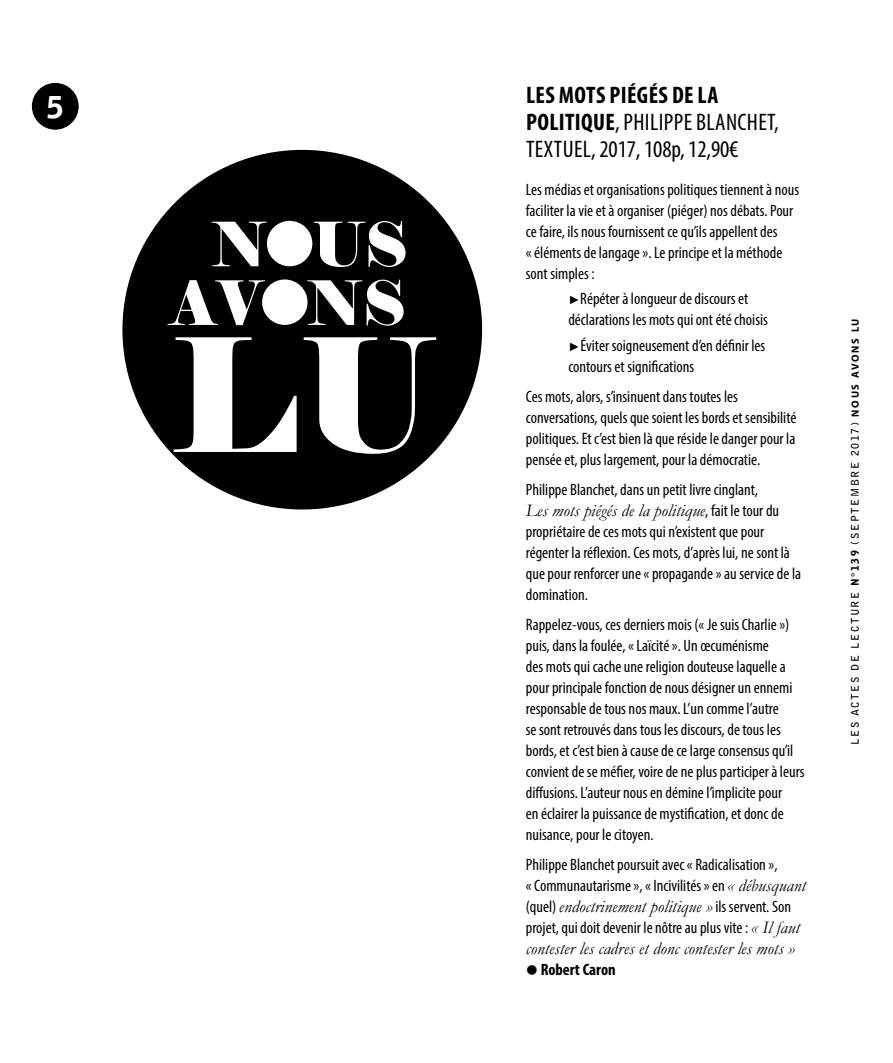
<style>
.page{position:relative;width:893px;height:1063px;background:#fff}
.page>*{position:absolute;margin:0;border:0;box-sizing:border-box;transform-origin:0 0}
.t1{font:157.2px "Elephant";color:#fff}
.t2{font:61.2px/58.7px "Elephant";color:#fff;text-align:right}
.t3{font:900 30px "Bell Gothic Std";color:#fff}
.t4{font:condensed 24px/27px "Myriad Pro";letter-spacing:.015em;color:#000}
.t5{font:italic 17.7px "Garamond";letter-spacing:.005em;color:#000}
.t6{font:condensed 16.5px/21px "Myriad Pro";color:#000}
.t7{font:700 condensed 16.5px "Myriad Pro";color:#000}
.t8{font:700 10.5px "Bell Gothic Std";letter-spacing:.15em;color:#000}
.s1{font-weight:700}
.s2{font-family:"Arial";font-weight:700;font-stretch:normal;font-size:12px}
.s3{font-family:"Myriad Pro";font-style:normal;font-stretch:condensed;font-size:16.5px}
.s4{font-family:"Garamond";font-style:italic;font-stretch:normal;font-size:17.7px}
.s5{font-weight:900}
.s6{font-family:"Myriad Pro"}
</style>
<div class="page">
<div style="left:32px;top:83px;width:47px;height:47px;background:#000;border-radius:50%"></div>
<div style="left:122px;top:150px;width:360px;height:360px;background:#000;border-radius:50%"></div>
<div style="left:267px;top:221px;width:45px;height:45px;background:#fff;border-radius:50%"></div>
<div style="left:262px;top:279px;width:46px;height:46px;background:#fff;border-radius:50%"></div>
<h3 class="t3" style="left:47px;top:89px;width:18px">5</h3>
<h2 class="t2" style="left:171px;top:216px;width:239px">N US<br>AV NS</h2>
<h1 class="t1" style="left:171px;top:297px;width:264px">LU</h1>
<h3 class="t4" style="left:526px;top:81px;width:254px"><span class="s1">LES MOTS PIÉGÉS DE LA<br>POLITIQUE</span>, Philippe Blanchet,<br>Textuel, 2017, 108p, 12,90€</h3>
<p class="t6" style="left:526px;top:179px;width:275px">Les médias et organisations politiques tiennent à nous faciliter la vie et à organiser (piéger) nos débats. Pour ce faire, ils nous fournissent ce qu’ils appellent des<br>« éléments de langage ». Le principe et la méthode sont simples :</p>
<p class="t6" style="left:568px;top:288px;width:201px"><span class="s2">►</span>Répéter à longueur de discours et déclarations les mots qui ont été choisis</p>
<p class="t6" style="left:568px;top:334px;width:198px"><span class="s2">►</span>éviter soigneusement d’en définir les contours et significations</p>
<p class="t6" style="left:526px;top:385px;width:272px">Ces mots, alors, s’insinuent dans toutes les conversations, quels que soient les bords et sensibilité politiques. Et c’est bien là que réside le danger pour la pensée et, plus largement, pour la démocratie.</p>
<p class="t6" style="left:526px;top:478px;width:234px">Philippe Blanchet, dans un petit livre cinglant,</p>
<p class="t5" style="left:526px;top:498px;width:255px">Les mots piégés de la politique<span class="s3">, fait le tour du</span></p>
<p class="t6" style="left:526px;top:520px;width:277px">propriétaire de ces mots qui n’existent que pour régenter la réflexion. Ces mots, d’après lui, ne sont là que pour renforcer une « propagande » au service de la domination.</p>
<p class="t6" style="left:526px;top:613px;width:280px">Rappelez-vous, ces derniers mois (« Je suis Charlie ») puis, dans la foulée, « Laïcité ». Un œcuménisme<br>des mots qui cache une religion douteuse laquelle a pour principale fonction de nous désigner un ennemi responsable de tous nos maux. L’un comme l’autre<br>se sont retrouvés dans tous les discours, de tous les bords, et c’est bien à cause de ce large consensus qu’il convient de se méfier, voire de ne plus participer à leurs diffusions. L’auteur nous en démine l’implicite pour<br>en éclairer la puissance de mystification, et donc de nuisance, pour le citoyen.</p>
<p class="t6" style="left:526px;top:853px;width:281px">Philippe Blanchet poursuit avec « Radicalisation »,<br>« Communautarisme », « Incivilités » en <span class="s4">« débusquant</span></p>
<p class="t5" style="left:526px;top:894px;width:267px"><span class="s3">(quel)</span> endoctrinement politique » <span class="s3">ils servent. Son</span></p>
<p class="t6" style="left:526px;top:916px;width:276px">projet, qui doit devenir le nôtre au plus vite : <span class="s4">« Il faut</span></p>
<p class="t5" style="left:526px;top:936px;width:271px">contester les cadres et donc contester les mots »</p>
<p class="t7" style="left:526px;top:959px;width:91px">● ROBERT CARON</p>
<p class="t8" style="left:849px;top:745px;width:428px;rotate:-90deg">LES ACTES DE LECTURE <span class="s5">n°139</span> (SEPTEMBRE 2017) <span class="s6">nous avons lu</span></p>
</div>
